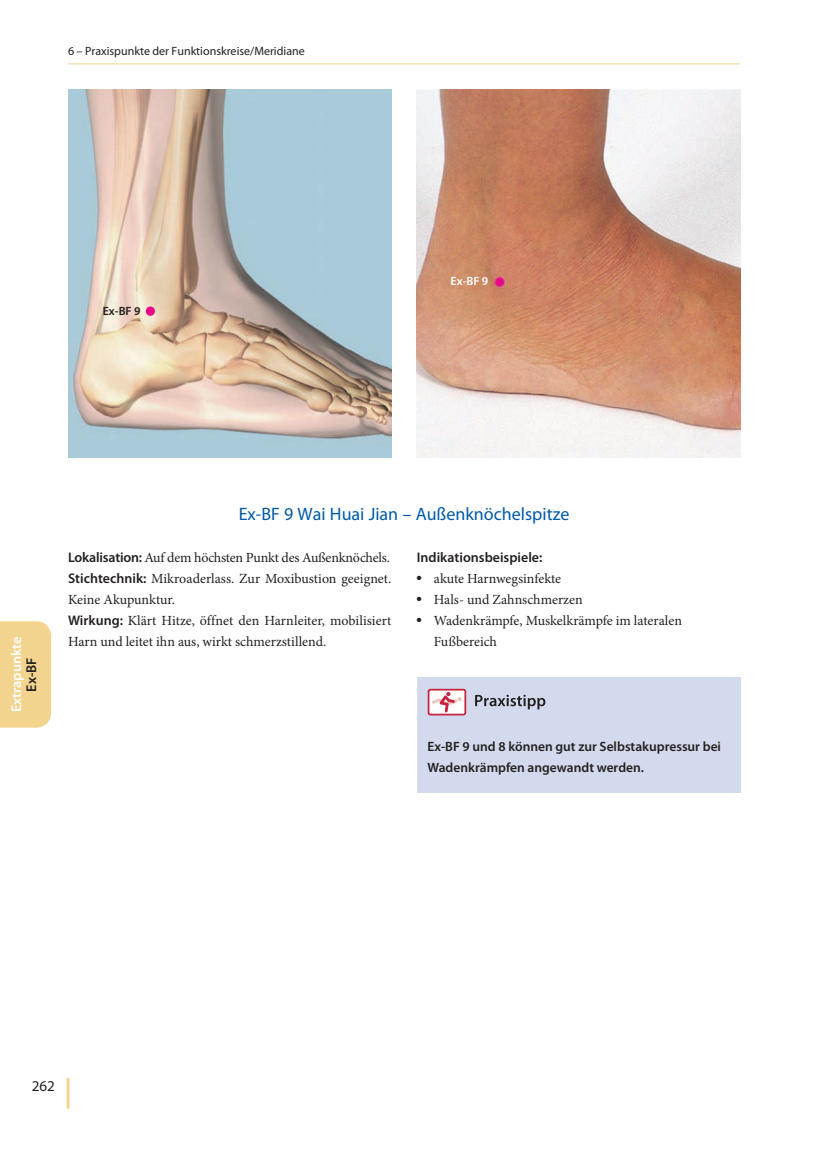
<style>
.page{position:relative;width:821px;height:1149px;background:#fff}
.page>*{position:absolute;margin:0;border:0;box-sizing:border-box;transform-origin:0 0}
.t1{font:18px "Myriad Pro";color:#015aaa}
.t2{font:15px "Myriad Pro";color:#231f20}
.t3{font:600 14.25px "Myriad Pro";color:#fff}
.t4{font:600 14.25px "Myriad Pro";color:#231f20}
.t5{font:13.95px/21px "Minion Pro";color:#231f20}
.t6{font:600 13.95px "Myriad Pro";color:#231f20}
.t7{font:600 13.5px/21px "Myriad Pro";color:#231f20}
.t8{font:12px "Myriad Pro";color:#231f20}
.t9{font:600 12px "Myriad Pro";color:#231f20}
.t10{font:600 12px "Myriad Pro";color:#fff}
.s1{font-family:"Myriad Pro";font-weight:600}
</style>
<div class="page">
<hr style="left:68px;top:64px;width:672px;height:1px;background:#f2d48f">
<hr style="left:67px;top:1077px;width:3px;height:31px;background:#f2d48f">
<img style="left:68px;top:89px;width:323px;height:368px">
<div style="left:146px;top:306px;width:9px;height:10px;background:#ed028c;border-radius:50%"></div>
<img style="left:417px;top:89px;width:323px;height:368px">
<div style="left:417px;top:677px;width:323px;height:116px;background:#d4daed"></div>
<div style="left:0;top:621px;width:51px;height:106px;background:#f2d48f"></div>
<div style="left:428px;top:689px;width:37px;height:25px;background:#fff;border-radius:2px"></div>
<div style="left:428px;top:688px;width:38px;height:27px;border:2px solid #c8233f;border-radius:2px"></div>
<svg style="left:432px;top:692px;width:30px;height:20px"></svg>
<svg style="left:475px;top:694px;width:70px;height:15px"></svg>
<p class="t8" style="left:68px;top:44px;width:238px">6 – Praxispunkte der Funktionskreise/Meridiane</p>
<p class="t9" style="left:103px;top:304px;width:39px">Ex-BF 9</p>
<p class="t10" style="left:450px;top:275px;width:39px">Ex-BF 9</p>
<p class="t3" style="left:9px;top:712px;width:77px;rotate:-90deg">Extrapunkte</p>
<p class="t4" style="left:24px;top:691px;width:36px;rotate:-90deg">Ex-BF</p>
<p class="t1" style="left:239px;top:504px;width:332px">Ex-BF 9 Wai Huai Jian – Außenknöchelspitze</p>
<p class="t5" style="left:68px;top:547px;width:325px"><span class="s1">Lokalisation:</span> Auf dem höchsten Punkt des Außenknöchels.<br><span class="s1">Stichtechnik:</span> Mikroaderlass. Zur Moxibustion geeignet.<br>Keine Akupunktur.<br><span class="s1">Wirkung:</span> Klärt Hitze, öffnet den Harnleiter, mobilisiert Harn und leitet ihn aus, wirkt schmerzstillend.</p>
<p class="t6" style="left:417px;top:549px;width:127px">Indikationsbeispiele:</p>
<p class="t5" style="left:417px;top:568px;width:146px">● akute Harnwegsinfekte</p>
<p class="t5" style="left:417px;top:589px;width:167px">● Hals- und Zahnschmerzen</p>
<p class="t5" style="left:434px;top:610px;width:249px;text-indent:-17px">● Wadenkrämpfe, Muskelkrämpfe im lateralen<br>Fußbereich</p>
<p class="t7" style="left:427px;top:736px;width:295px">Ex-BF 9 und 8 können gut zur Selbstakupressur bei<br>Wadenkrämpfen angewandt werden.</p>
<p class="t2" style="left:32px;top:1077px;width:25px">262</p>
</div>
